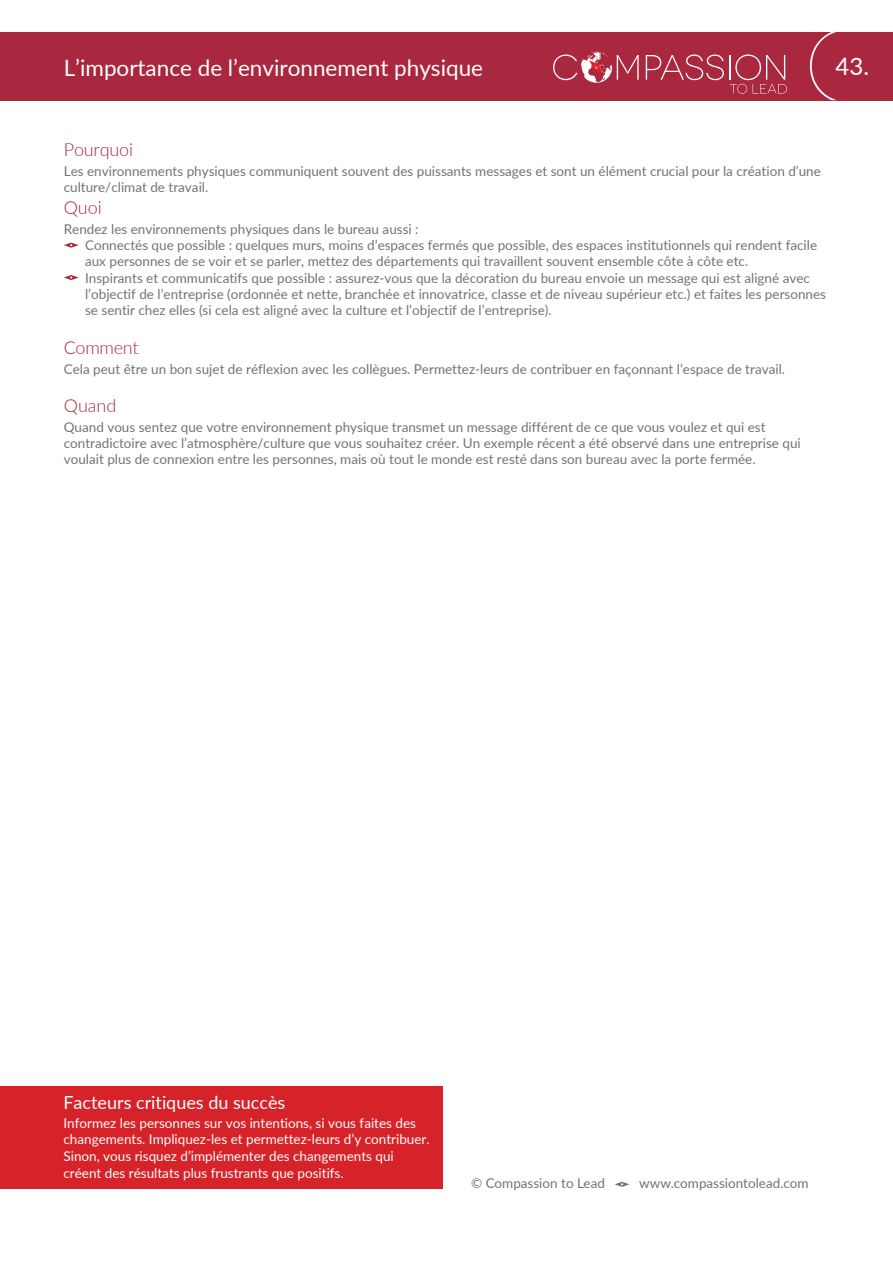
<style>
.page{position:relative;width:893px;height:1263px;background:#fff}
.page>*{position:absolute;margin:0;border:0;box-sizing:border-box;transform-origin:0 0}
.t1{font:24px "Lato";color:#fff}
.t2{font:22.5px "Lato";color:#fff}
.t3{font:18px "Lato";color:#fff}
.t4{font:300 18px "Lato";letter-spacing:-.01em;color:#a9283f}
.t5{font:13.5px/16.2px "Lato";color:#737374}
.t6{font:13.5px/16.6px "Lato";color:#fff}
</style>
<div class="page">
<svg style="left:615px;top:1182px;width:15px;height:5px"></svg>
<div style="left:0;top:32px;width:893px;height:68px;background:#a9283f"></div>
<div style="left:0;top:1085px;width:442px;height:103px;background:#d62229"></div>
<svg style="left:64px;top:275px;width:15px;height:5px"></svg>
<svg style="left:64px;top:243px;width:15px;height:5px"></svg>
<svg style="left:646px;top:54px;width:141px;height:40px"></svg>
<svg style="left:553px;top:52px;width:86px;height:31px"></svg>
<svg style="left:810px;top:32px;width:26px;height:68px"></svg>
<h2 class="t2" style="left:64px;top:51px;width:421px">L’importance de l’environnement physique</h2>
<h1 class="t1" style="left:836px;top:49px;width:35px">43.</h1>
<h3 class="t4" style="left:64px;top:137px;width:71px">Pourquoi</h3>
<p class="t5" style="left:64px;top:162px;width:759px">Les environnements physiques communiquent souvent des puissants messages et sont un élément crucial pour la création d’une culture/climat de travail.</p>
<h3 class="t4" style="left:64px;top:195px;width:39px">Quoi</h3>
<p class="t5" style="left:85px;top:220px;width:743px;text-indent:-21px">Rendez les environnements physiques dans le bureau aussi :<br>Connectés que possible : quelques murs, moins d’espaces fermés que possible, des espaces institutionnels qui rendent facile aux personnes de se voir et se parler, mettez des départements qui travaillent souvent ensemble côte à côte etc.<br>Inspirants et communicatifs que possible : assurez-vous que la décoration du bureau envoie un message qui est aligné avec l’objectif de l’entreprise (ordonnée et nette, branchée et innovatrice, classe et de niveau supérieur etc.) et faites les personnes se sentir chez elles (si cela est aligné avec la culture et l’objectif de l’entreprise).</p>
<h3 class="t4" style="left:64px;top:335px;width:76px">Comment</h3>
<p class="t5" style="left:64px;top:360px;width:723px">Cela peut être un bon sujet de réflexion avec les collègues. Permettez-leurs de contribuer en façonnant l’espace de travail.</p>
<h3 class="t4" style="left:64px;top:393px;width:54px">Quand</h3>
<p class="t5" style="left:64px;top:418px;width:738px">Quand vous sentez que votre environnement physique transmet un message différent de ce que vous voulez et qui est contradictoire avec l’atmosphère/culture que vous souhaitez créer. Un exemple récent a été observé dans une entreprise qui voulait plus de connexion entre les personnes, mais où tout le monde est resté dans son bureau avec la porte fermée.</p>
<h3 class="t3" style="left:63px;top:1090px;width:223px">Facteurs critiques du succès</h3>
<p class="t6" style="left:63px;top:1114px;width:368px">Informez les personnes sur vos intentions, si vous faites des changements. Impliquez-les et permettez-leurs d’y contribuer.<br>Sinon, vous risquez d’implémenter des changements qui créent des résultats plus frustrants que positifs.</p>
<p class="t5" style="left:471px;top:1175px;width:135px">© Compassion to Lead</p>
<p class="t5" style="left:639px;top:1175px;width:171px">www.compassiontolead.com</p>
</div>
